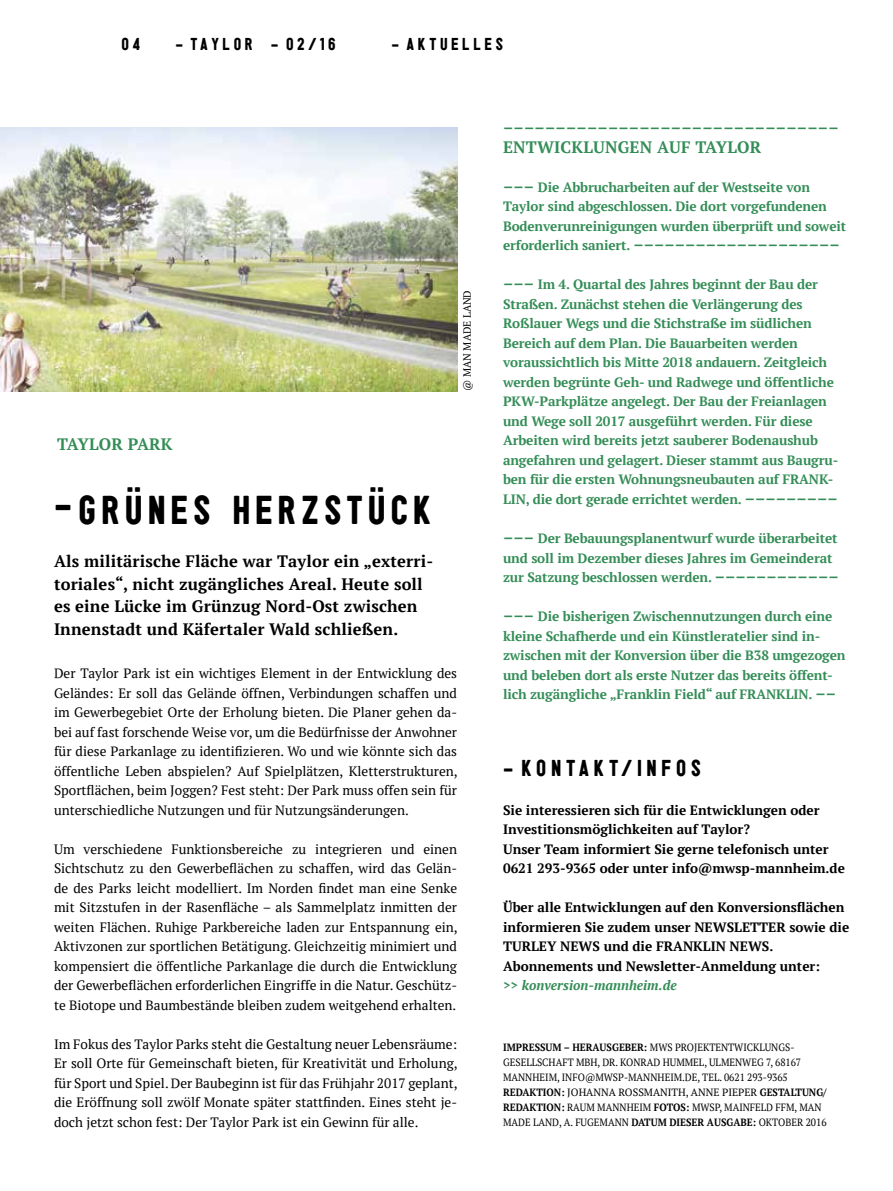
<style>
.page{position:relative;width:893px;height:1191px;background:#fff}
.page>*{position:absolute;margin:0;border:0;box-sizing:border-box;transform-origin:0 0}
.t1{font:42px "Sugo";letter-spacing:.12em;color:#000}
.t2{font:24px "Sugo";letter-spacing:.2em;color:#000}
.t3{font:18px "Sugo";letter-spacing:.2em;color:#000}
.t4{font:700 16.5px/22.5px "PT Serif";letter-spacing:.01em;color:#000}
.t5{font:700 16.5px/19.5px "PT Serif";letter-spacing:.01em;color:#348d57}
.t6{font:13.5px/19.5px "PT Serif";color:#000;text-align:justify}
.t7{font:700 13.5px/19.5px "PT Serif";letter-spacing:-.01em;color:#348d57}
.t8{font:700 13.5px/19.5px "PT Serif";color:#000}
.t9{font:italic 700 13.5px "PT Serif";color:#348d57}
.t10{font:10.5px/15px "PT Serif";color:#000;scale:.93 1}
.t11{font:10.5px "PT Serif";color:#000}
.s1{font-size:16.5px}
.s2{font-weight:700}
</style>
<div class="page">
<img style="left:0;top:128px;width:457px;height:264px">
<h3 class="t3" style="left:122px;top:33px;width:20px">04</h3>
<h3 class="t3" style="left:176px;top:33px;width:162px">- TAYLOR - 02/16</h3>
<h3 class="t3" style="left:392px;top:33px;width:113px">- AKTUELLES</h3>
<p class="t5" style="left:57px;top:434px;width:117px">TAYLOR PARK</p>
<h1 class="t1" style="left:54px;top:484px;width:379px">- GRÜNES HERZSTÜCK</h1>
<p class="t4" style="left:54px;top:550px;width:381px">Als militärische Fläche war Taylor ein „exterri&shy;toriales“, nicht zugängliches Areal. Heute soll es eine Lücke im Grünzug Nord-Ost zwischen Innenstadt und Käfertaler Wald schließen.</p>
<p class="t11" style="left:460px;top:391px;width:102px;rotate:-90deg">@ MAN MADE LAND</p>
<p class="t6" style="left:54px;top:663px;width:405px">Der Taylor Park ist ein wichtiges Element in der Entwicklung des Geländes: Er soll das Gelände öffnen, Verbindungen schaffen und im Gewerbegebiet Orte der Erholung bieten. Die Planer gehen da&shy;bei auf fast forschende Weise vor, um die Bedürfnisse der Anwohner für diese Parkanlage zu identifizieren. Wo und wie könnte sich das öffentliche Leben abspielen? Auf Spielplätzen, Kletterstrukturen, Sportflächen, beim Joggen? Fest steht: Der Park muss offen sein für unterschiedliche Nutzungen und für Nutzungsänderungen.</p>
<p class="t6" style="left:54px;top:839px;width:405px">Um verschiedene Funktionsbereiche zu integrieren und einen Sichtschutz zu den Gewerbeflächen zu schaffen, wird das Gelän&shy;de des Parks leicht modelliert. Im Norden findet man eine Senke mit Sitzstufen in der Rasenfläche – als Sammelplatz inmitten der weiten Flächen. Ruhige Parkbereiche laden zur Entspannung ein, Aktivzonen zur sportlichen Betätigung. Gleichzeitig minimiert und kompensiert die öffentliche Parkanlage die durch die Entwicklung der Gewerbeflächen erforderlichen Eingriffe in die Natur. Geschütz&shy;te Biotope und Baumbestände bleiben zudem weitgehend erhalten.</p>
<p class="t6" style="left:54px;top:1034px;width:405px">Im Fokus des Taylor Parks steht die Gestaltung neuer Lebensräume:<br>Er soll Orte für Gemeinschaft bieten, für Kreativität und Erholung, für Sport und Spiel. Der Baubeginn ist für das Frühjahr 2017 geplant, die Eröffnung soll zwölf Monate später stattfinden. Eines steht je&shy;doch jetzt schon fest: Der Taylor Park ist ein Gewinn für alle.</p>
<p class="t5" style="left:503px;top:118px;width:337px">––––––––––––––––––––––––––––––––<br>ENTWICKLUNGEN AUF TAYLOR</p>
<p class="t7" style="left:503px;top:177px;width:345px"><span class="s1">–––</span> Die Abbrucharbeiten auf der Westseite von Taylor sind abgeschlossen. Die dort vorgefundenen Bodenverunreinigungen wurden überprüft und soweit erforderlich saniert. <span class="s1">––––––––––––––––––––</span></p>
<p class="t7" style="left:503px;top:275px;width:337px"><span class="s1">–––</span> Im 4. Quartal des Jahres beginnt der Bau der Straßen. Zunächst stehen die Verlängerung des Roßlauer Wegs und die Stichstraße im südlichen Bereich auf dem Plan. Die Bauarbeiten werden voraussichtlich bis Mitte 2018 andauern. Zeitgleich werden begrünte Geh- und Radwege und öffentliche PKW-Parkplätze angelegt. Der Bau der Freianlagen und Wege soll 2017 ausgeführt werden. Für diese Arbeiten wird bereits jetzt sauberer Bodenaushub angefahren und gelagert. Dieser stammt aus Baugru&shy;ben für die ersten Wohnungsneubauten auf FRANK-LIN, die dort gerade errichtet werden. <span class="s1">–––––––––</span></p>
<p class="t7" style="left:503px;top:528px;width:337px"><span class="s1">–––</span> Der Bebauungsplanentwurf wurde überarbeitet und soll im Dezember dieses Jahres im Gemeinderat zur Satzung beschlossen werden. <span class="s1">––––––––––––</span></p>
<p class="t7" style="left:503px;top:606px;width:344px"><span class="s1">–––</span> Die bisherigen Zwischennutzungen durch eine kleine Schafherde und ein Künstleratelier sind in&shy;zwischen mit der Konversion über die B38 umgezogen und beleben dort als erste Nutzer das bereits öffent&shy;lich zugängliche „Franklin Field“ auf FRANKLIN. <span class="s1">––</span></p>
<h2 class="t2" style="left:503px;top:753px;width:199px">- KONTAKT/INFOS</h2>
<p class="t8" style="left:503px;top:800px;width:343px">Sie interessieren sich für die Entwicklungen oder Investitionsmöglichkeiten auf Taylor?<br>Unser Team informiert Sie gerne telefonisch unter 0621 293-9365 oder unter info@mwsp-mannheim.de</p>
<p class="t8" style="left:503px;top:897px;width:348px">Über alle Entwicklungen auf den Konversionsflächen informieren Sie zudem unser NEWSLETTER sowie die TURLEY NEWS und die FRANKLIN NEWS.<br>Abonnements und Newsletter-Anmeldung unter:</p>
<p class="t9" style="left:503px;top:976px;width:175px">&gt;&gt; konversion-mannheim.de</p>
<p class="t10" style="left:503px;top:1039px;width:349px"><span class="s2">IMPRESSUM – HERAUSGEBER:</span> MWS PROJEKTENTWICKLUNGS-GESELLSCHAFT MBH, DR. KONRAD HUMMEL, ULMENWEG 7, 68167<br>MANNHEIM, INFO@MWSP-MANNHEIM.DE, TEL. 0621 293-9365<br><span class="s2">REDAKTION:</span> JOHANNA ROSSMANITH, ANNE PIEPER <span class="s2">GESTALTUNG/ REDAKTION:</span> RAUM MANNHEIM <span class="s2">FOTOS:</span> MWSP, MAINFELD FFM, MAN MADE LAND, A. FUGEMANN <span class="s2">DATUM DIESER AUSGABE:</span> OKTOBER 2016</p>
</div>
